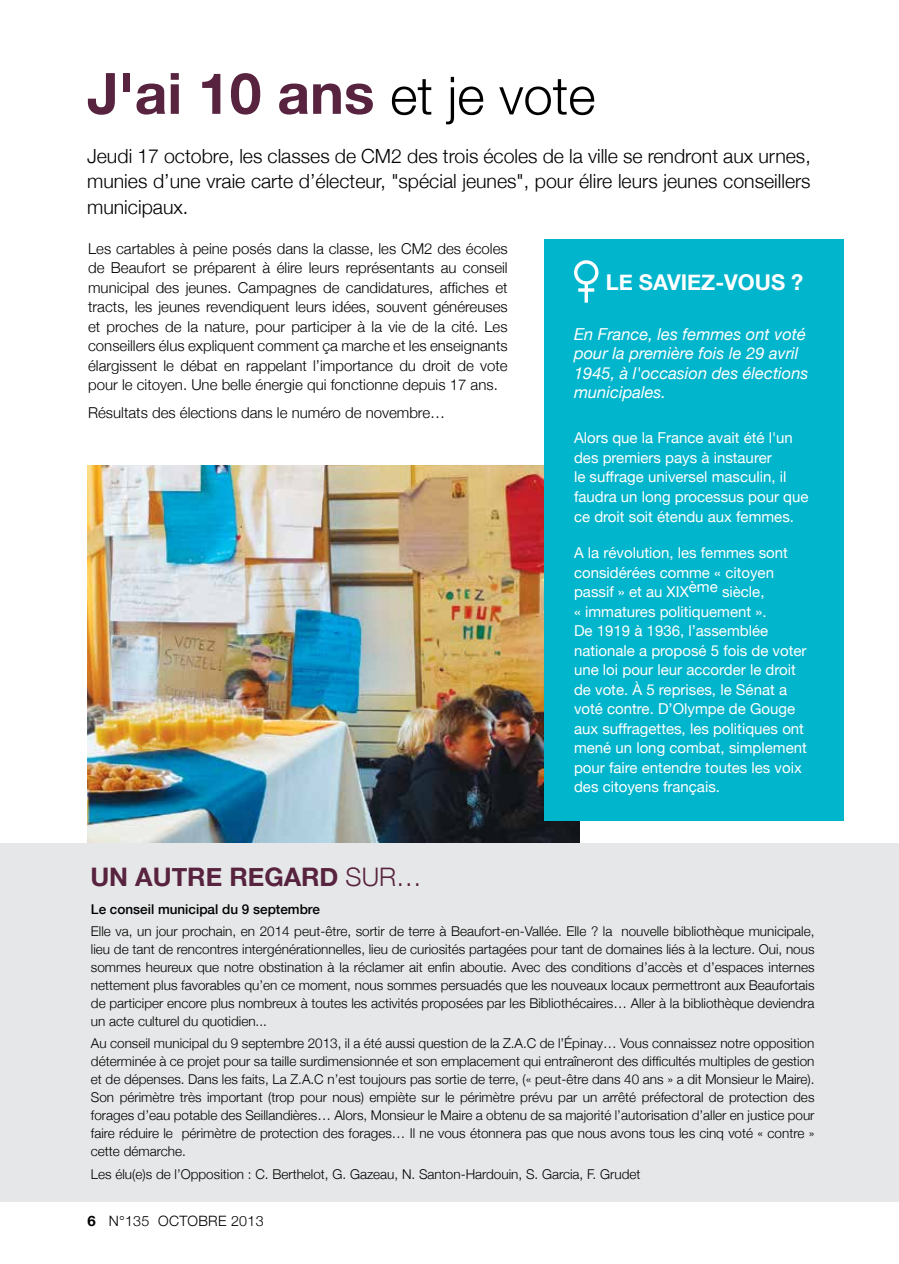
<style>
.page{position:relative;width:899px;height:1264px;background:#fff}
.page>*{position:absolute;margin:0;border:0;box-sizing:border-box;transform-origin:0 0}
.t1{font:700 57px "Helvetica Neue";color:#58233e}
.t2{font:700 25.5px "Helvetica Neue";color:#58233e}
.t3{font:700 21.75px "Helvetica Neue";color:#fff}
.t4{font:300 19.5px/25.5px "Helvetica Neue";color:#000;text-align:justify}
.t5{font:italic 16.5px/19.5px "Helvetica Neue";color:#fff}
.t6{font:15px/19.5px "Helvetica Neue";color:#fff}
.t7{font:300 15px/19.5px "Helvetica Neue";color:#000;text-align:justify}
.t8{font:300 14.25px "Helvetica Neue";letter-spacing:.02em;color:#000}
.t9{font:300 13.5px/18px "Helvetica Neue";color:#000;text-align:justify}
.t10{font:500 13.5px "Helvetica Neue";color:#000}
.s1{font-weight:300;font-size:52.5px;color:#000}
.s2{font-weight:300}
.s3{font-weight:700}
</style>
<div class="page">
<img style="left:88px;top:465px;width:491px;height:377px">
<div style="left:0;top:842px;width:898px;height:359px;background:#e6e7e8"></div>
<div style="left:543px;top:239px;width:300px;height:581px;background:#00b5cc"></div>
<div style="left:573px;top:260px;width:25px;height:25px;border:3px solid #fff;border-radius:50%"></div>
<hr style="left:584px;top:282px;width:3px;height:20px;background:#fff">
<svg style="left:578px;top:288px;width:16px;height:4px"></svg>
<h1 class="t1" style="left:87px;top:58px;width:509px">J'AI 10 ANS <span class="s1">et je vote</span></h1>
<h3 class="t4" style="left:87px;top:142px;width:724px">Jeudi 17 octobre, les classes de CM2 des trois écoles de la ville se rendront aux urnes, munies d’une vraie carte d’électeur, "spécial jeunes", pour élire leurs jeunes conseillers municipaux.</h3>
<p class="t7" style="left:88px;top:238px;width:421px">Les cartables à peine posés dans la classe, les CM2 des écoles de Beaufort se préparent à élire leurs représentants au conseil municipal des jeunes. Campagnes de candidatures, affiches et tracts, les jeunes revendiquent leurs idées, souvent généreuses et proches de la nature, pour participer à la vie de la cité. Les conseillers élus expliquent comment ça marche et les enseignants élargissent le débat en rappelant l’importance du droit de vote pour le citoyen. Une belle énergie qui fonctionne depuis 17 ans.</p>
<p class="t7" style="left:88px;top:402px;width:358px">Résultats des élections dans le numéro de novembre…</p>
<h3 class="t3" style="left:605px;top:269px;width:47px">LE SAVIEZ</h3>
<h3 class="t3" style="left:715px;top:269px;width:25px">-VOUS</h3>
<h3 class="t3" style="left:790px;top:269px;width:14px">?</h3>
<p class="t5" style="left:573px;top:324px;width:236px">En France, les femmes ont voté pour la première fois le 29 avril<br>1945, à l'occasion des élections municipales.</p>
<p class="t6" style="left:573px;top:428px;width:236px">Alors que la France avait été l'un des premiers pays à instaurer<br>le suffrage universel masculin, il faudra un long processus pour que ce droit soit étendu aux femmes.</p>
<p class="t6" style="left:573px;top:542px;width:234px">A la révolution, les femmes sont considérées comme « citoyen passif » et au XIXème siècle,<br>« immatures politiquement ».<br>De 1919 à 1936, l’assemblée nationale a proposé 5 fois de voter une loi pour leur accorder le droit de vote. à 5 reprises, le Sénat a voté contre. D’Olympe de Gouge aux suffragettes, les politiques ont mené un long combat, simplement pour faire entendre toutes les voix des citoyens français.</p>
<h2 class="t2" style="left:90px;top:861px;width:333px">UN AUTRE REGARD <span class="s2">SUR…</span></h2>
<p class="t10" style="left:91px;top:900px;width:230px">Le conseil municipal du 9 septembre</p>
<p class="t9" style="left:91px;top:921px;width:724px">Elle va, un jour prochain, en 2014 peut-être, sortir de terre à Beaufort-en-Vallée. Elle ? la nouvelle bibliothèque municipale, lieu de tant de rencontres intergénérationnelles, lieu de curiosités partagées pour tant de domaines liés à la lecture. Oui, nous sommes heureux que notre obstination à la réclamer ait enfin aboutie. Avec des conditions d’accès et d’espaces internes nettement plus favorables qu’en ce moment, nous sommes persuadés que les nouveaux locaux permettront aux Beaufortais de participer encore plus nombreux à toutes les activités proposées par les Bibliothécaires… Aller à la bibliothèque deviendra un acte culturel du quotidien...</p>
<p class="t9" style="left:91px;top:1033px;width:724px">Au conseil municipal du 9 septembre 2013, il a été aussi question de la Z.A.C de l’Épinay… Vous connaissez notre opposition déterminée à ce projet pour sa taille surdimensionnée et son emplacement qui entraîneront des difficultés multiples de gestion et de dépenses. Dans les faits, La Z.A.C n’est toujours pas sortie de terre, (« peut-être dans 40 ans » a dit Monsieur le Maire).<br>Son périmètre très important (trop pour nous) empiète sur le périmètre prévu par un arrêté préfectoral de protection des forages d’eau potable des Seillandières… Alors, Monsieur le Maire a obtenu de sa majorité l’autorisation d’aller en justice pour faire réduire le périmètre de protection des forages… Il ne vous étonnera pas que nous avons tous les cinq voté « contre » cette démarche.</p>
<p class="t9" style="left:91px;top:1164px;width:550px">Les élu(e)s de l’Opposition : C. Berthelot, G. Gazeau, N. Santon-Hardouin, S. Garcia, F. Grudet</p>
<p class="t8" style="left:87px;top:1211px;width:178px"><span class="s3">6</span> N°135 OCTOBRE 2013</p>
</div>
